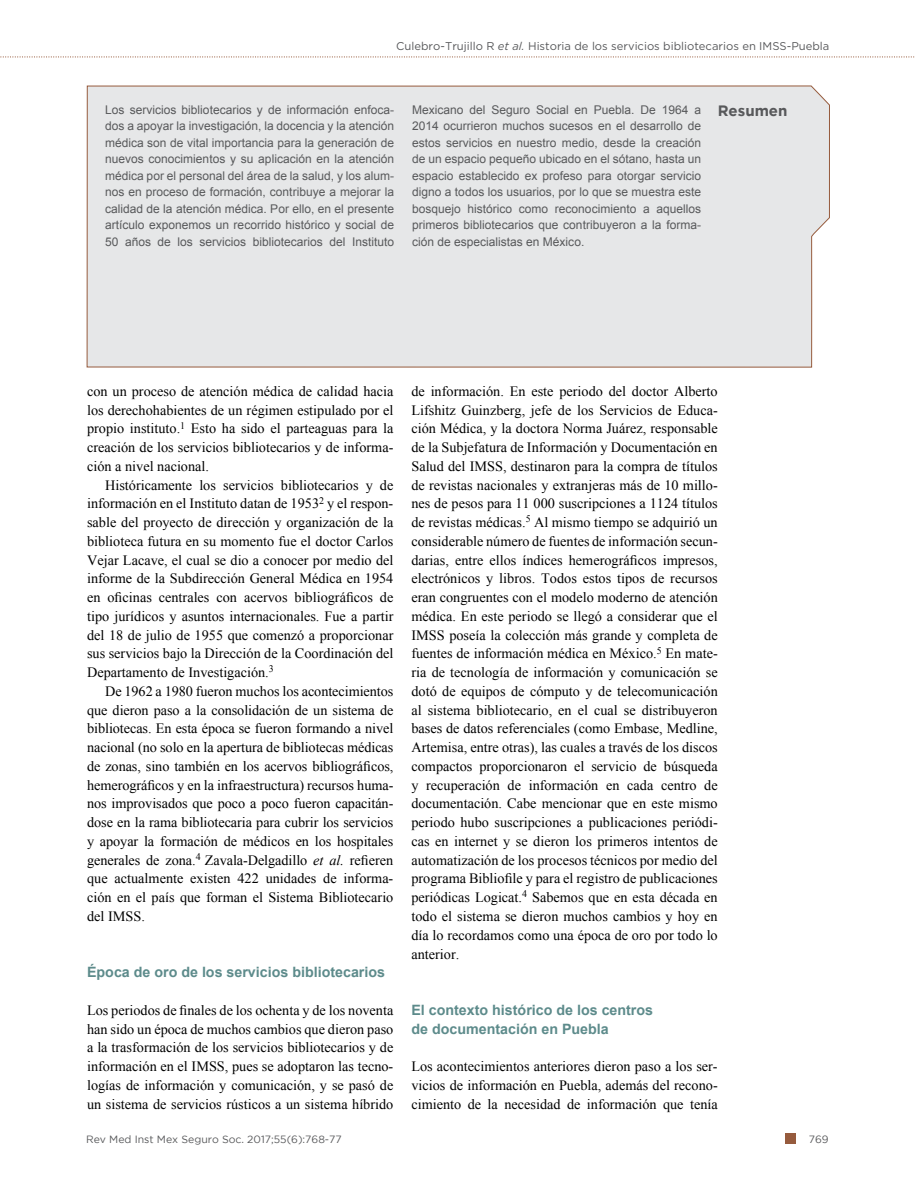
<style>
.page{position:relative;width:915px;height:1191px;background:#fff}
.page>*{position:absolute;margin:0;border:0;box-sizing:border-box;transform-origin:0 0}
.t1{font:700 15px "Gotham";color:#58595b}
.t2{font:14.25px/18.8px "Times New Roman";color:#000;text-align:justify}
.t3{font:700 14.25px/18.8px "Arial";color:#5d8b8b}
.t4{font:12px/16.5px "Arial";color:#58595b;text-align:justify}
.t5{font:11.25px "Gotham";color:#58595b}
.t6{font:10.5px "Gotham";color:#58595b}
.s1{font-style:italic}
</style>
<div class="page">
<svg style="left:86px;top:57px;width:743px;height:311px;background:#e7e8e8"></svg>
<svg style="left:0;top:56px;width:915px;height:1px"></svg>
<div style="left:784px;top:1133px;width:11px;height:11px;background:#965b3d"></div>
<p class="t5" style="left:396px;top:38px;width:434px">Culebro-Trujillo R <span class="s1">et al.</span> Historia de los servicios bibliotecarios en IMSS-Puebla</p>
<p class="t4" style="left:105px;top:101px;width:290px">Los servicios bibliotecarios y de información enfoca&shy;dos a apoyar la investigación, la docencia y la atención médica son de vital importancia para la generación de nuevos conocimientos y su aplicación en la atención médica por el personal del área de la salud, y los alum&shy;nos en proceso de formación, contribuye a mejorar la calidad de la atención médica. Por ello, en el presente artículo exponemos un recorrido histórico y social de 50 años de los servicios bibliotecarios del Instituto</p>
<p class="t4" style="left:412px;top:101px;width:290px">Mexicano del Seguro Social en Puebla. De 1964 a 2014 ocurrieron muchos sucesos en el desarrollo de estos servicios en nuestro medio, desde la creación de un espacio pequeño ubicado en el sótano, hasta un espacio establecido ex profeso para otorgar servicio digno a todos los usuarios, por lo que se muestra este bosquejo histórico como reconocimiento a aquellos primeros bibliotecarios que contribuyeron a la forma&shy;ción de especialistas en México.</p>
<p class="t1" style="left:717px;top:102px;width:71px">Resumen</p>
<p class="t2" style="left:87px;top:381px;width:308px">con un proceso de atención médica de calidad hacia los derechohabientes de un régimen estipulado por el propio instituto.<sup>1</sup> Esto ha sido el parteaguas para la creación de los servicios bibliotecarios y de informa&shy;ción a nivel nacional.</p>
<p class="t2" style="left:87px;top:475px;width:308px;text-indent:18px">Históricamente los servicios bibliotecarios y de información en el Instituto datan de 1953<sup>2</sup> y el respon&shy;sable del proyecto de dirección y organización de la biblioteca futura en su momento fue el doctor Carlos Vejar Lacave, el cual se dio a conocer por medio del informe de la Subdirección General Médica en 1954 en oficinas centrales con acervos bibliográficos de tipo jurídicos y asuntos internacionales. Fue a partir del 18 de julio de 1955 que comenzó a proporcionar sus servicios bajo la Dirección de la Coordinación del Departamento de Investigación.<sup>3</sup></p>
<p class="t2" style="left:87px;top:681px;width:308px;text-indent:18px">De 1962 a 1980 fueron muchos los acontecimientos que dieron paso a la consolidación de un sistema de bibliotecas. En esta época se fueron formando a nivel nacional (no solo en la apertura de bibliotecas médicas de zonas, sino también en los acervos bibliográficos, hemerográficos y en la infraestructura) recursos huma&shy;nos improvisados que poco a poco fueron capacitán&shy;dose en la rama bibliotecaria para cubrir los servicios y apoyar la formación de médicos en los hospitales generales de zona.<sup>4</sup> Zavala-Delgadillo <span class="s1">et al.</span> refieren que actualmente existen 422 unidades de informa&shy;ción en el país que forman el Sistema Bibliotecario del IMSS.</p>
<p class="t3" style="left:87px;top:963px;width:299px">Época de oro de los servicios bibliotecarios</p>
<p class="t2" style="left:87px;top:1000px;width:308px">Los periodos de finales de los ochenta y de los noventa han sido un época de muchos cambios que dieron paso a la trasformación de los servicios bibliotecarios y de información en el IMSS, pues se adoptaron las tecno&shy;logías de información y comunicación, y se pasó de un sistema de servicios rústicos a un sistema híbrido</p>
<p class="t2" style="left:411px;top:381px;width:308px">de información. En este periodo del doctor Alberto Lifshitz Guinzberg, jefe de los Servicios de Educa&shy;ción Médica, y la doctora Norma Juárez, responsable de la Subjefatura de Información y Documentación en Salud del IMSS, destinaron para la compra de títulos de revistas nacionales y extranjeras más de 10 millo&shy;nes de pesos para 11 000 suscripciones a 1124 títulos de revistas médicas.<sup>5</sup> Al mismo tiempo se adquirió un considerable número de fuentes de información secun&shy;darias, entre ellos índices hemerográficos impresos, electrónicos y libros. Todos estos tipos de recursos eran congruentes con el modelo moderno de atención médica. En este periodo se llegó a considerar que el IMSS poseía la colección más grande y completa de fuentes de información médica en México.<sup>5</sup> En mate&shy;ria de tecnología de información y comunicación se dotó de equipos de cómputo y de telecomunicación al sistema bibliotecario, en el cual se distribuyeron bases de datos referenciales (como Embase, Medline, Artemisa, entre otras), las cuales a través de los discos compactos proporcionaron el servicio de búsqueda y recuperación de información en cada centro de documentación. Cabe mencionar que en este mismo periodo hubo suscripciones a publicaciones periódi&shy;cas en internet y se dieron los primeros intentos de automatización de los procesos técnicos por medio del programa Bibliofile y para el registro de publicaciones periódicas Logicat.<sup>4</sup> Sabemos que en esta década en todo el sistema se dieron muchos cambios y hoy en día lo recordamos como una época de oro por todo lo anterior.</p>
<p class="t3" style="left:411px;top:1000px;width:243px">El contexto histórico de los centros de documentación en Puebla</p>
<p class="t2" style="left:411px;top:1056px;width:308px">Los acontecimientos anteriores dieron paso a los ser&shy;vicios de información en Puebla, además del recono&shy;cimiento de la necesidad de información que tenía</p>
<p class="t6" style="left:86px;top:1133px;width:257px">Rev Med Inst Mex Seguro Soc. 2017;55(6):768-77</p>
<p class="t6" style="left:808px;top:1133px;width:21px">769</p>
</div>
